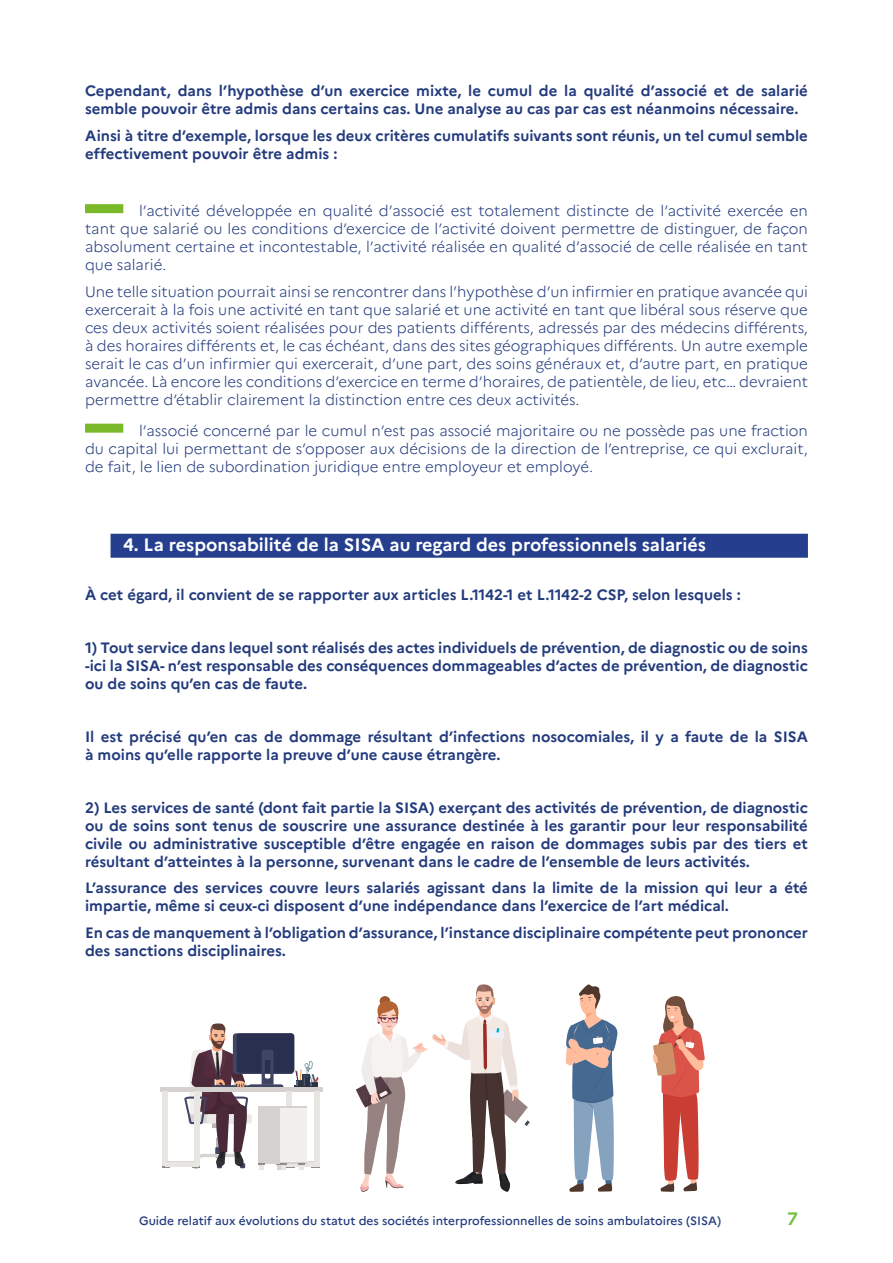
<style>
.page{position:relative;width:893px;height:1263px;background:#fff}
.page>*{position:absolute;margin:0;border:0;box-sizing:border-box;transform-origin:0 0}
.Titre_2e_niveau{font:700 18px "Marianne";color:#fff}
.t1{font:700 18px "Marianne";color:#74bf43}
.Texte_courant{font:700 15px/18px "Marianne";color:#233b7d}
.Texte_courant-2{font:300 15px/18px "Marianne";color:#233b7d;text-align:justify}
.t2{font:500 12px "Marianne";color:#233b7d}
</style>
<div class="page">
<div style="left:111px;top:534px;width:697px;height:24px;background:#253f8e"></div>
<div style="left:85px;top:204px;width:38px;height:9px;background:#7ab929"></div>
<div style="left:85px;top:424px;width:38px;height:9px;background:#7ab929"></div>
<hr style="left:160px;top:1087px;width:162px;height:4px;background:#d4d1cf">
<div style="left:162px;top:1091px;width:5px;height:76px;background:#e8e6e3"></div>
<div style="left:167px;top:1161px;width:28px;height:6px;background:#d9d6d4"></div>
<div style="left:165px;top:1162px;width:34px;height:5px;background:#e8e6e3"></div>
<svg style="left:184px;top:1023px;width:136px;height:147px"></svg>
<svg style="left:356px;top:984px;width:174px;height:208px"></svg>
<svg style="left:565px;top:984px;width:53px;height:208px"></svg>
<svg style="left:653px;top:996px;width:52px;height:196px"></svg>
<p class="Texte_courant" style="left:85px;top:81px;width:724px">Cependant, dans l’hypothèse d’un exercice mixte, le cumul de la qualité d’associé et de salarié semble pouvoir être admis dans certains cas. Une analyse au cas par cas est néanmoins nécessaire.</p>
<p class="Texte_courant" style="left:85px;top:125px;width:724px">Ainsi à titre d’exemple, lorsque les deux critères cumulatifs suivants sont réunis, un tel cumul semble effectivement pouvoir être admis :</p>
<p class="Texte_courant-2" style="left:85px;top:201px;width:724px;text-indent:54px">l’activité développée en qualité d’associé est totalement distincte de l’activité exercée en tant que salarié ou les conditions d’exercice de l’activité doivent permettre de distinguer, de façon absolument certaine et incontestable, l’activité réalisée en qualité d’associé de celle réalisée en tant que salarié.</p>
<p class="Texte_courant-2" style="left:85px;top:281px;width:724px">Une telle situation pourrait ainsi se rencontrer dans l’hypothèse d’un infirmier en pratique avancée qui exercerait à la fois une activité en tant que salarié et une activité en tant que libéral sous réserve que ces deux activités soient réalisées pour des patients différents, adressés par des médecins différents, à des horaires différents et, le cas échéant, dans des sites géographiques différents. Un autre exemple serait le cas d’un infirmier qui exercerait, d’une part, des soins généraux et, d’autre part, en pratique avancée. Là encore les conditions d’exercice en terme d’horaires, de patientèle, de lieu, etc… devraient permettre d’établir clairement la distinction entre ces deux activités.</p>
<p class="Texte_courant-2" style="left:85px;top:420px;width:724px;text-indent:54px">l’associé concerné par le cumul n’est pas associé majoritaire ou ne possède pas une fraction du capital lui permettant de s’opposer aux décisions de la direction de l’entreprise, ce qui exclurait, de fait, le lien de subordination juridique entre employeur et employé.</p>
<p class="Titre_2e_niveau" style="left:123px;top:530px;width:584px">4. La responsabilité de la SISA au regard des professionnels salariés</p>
<p class="Texte_courant" style="left:85px;top:584px;width:657px">À cet égard, il convient de se rapporter aux articles L.1142-1 et L.1142-2 CSP, selon lesquels :</p>
<p class="Texte_courant" style="left:85px;top:637px;width:724px;text-align:justify">1) Tout service dans lequel sont réalisés des actes individuels de prévention, de diagnostic ou de soins -ici la SISA- n’est responsable des conséquences dommageables d’actes de prévention, de diagnostic ou de soins qu’en cas de faute.</p>
<p class="Texte_courant" style="left:85px;top:726px;width:724px">Il est précisé qu’en cas de dommage résultant d’infections nosocomiales, il y a faute de la SISA à moins qu’elle rapporte la preuve d’une cause étrangère.</p>
<p class="Texte_courant" style="left:85px;top:797px;width:724px;text-align:justify">2) Les services de santé (dont fait partie la SISA) exerçant des activités de prévention, de diagnostic ou de soins sont tenus de souscrire une assurance destinée à les garantir pour leur responsabilité civile ou administrative susceptible d’être engagée en raison de dommages subis par des tiers et résultant d’atteintes à la personne, survenant dans le cadre de l’ensemble de leurs activités.</p>
<p class="Texte_courant" style="left:85px;top:877px;width:724px">L’assurance des services couvre leurs salariés agissant dans la limite de la mission qui leur a été impartie, même si ceux-ci disposent d’une indépendance dans l’exercice de l’art médical.</p>
<p class="Texte_courant" style="left:85px;top:922px;width:724px">En cas de manquement à l’obligation d’assurance, l’instance disciplinaire compétente peut prononcer des sanctions disciplinaires.</p>
<p class="t2" style="left:139px;top:1212px;width:584px">Guide relatif aux évolutions du statut des sociétés interprofessionnelles de soins ambulatoires (SISA)</p>
<p class="t1" style="left:787px;top:1205px;width:12px">7</p>
</div>
